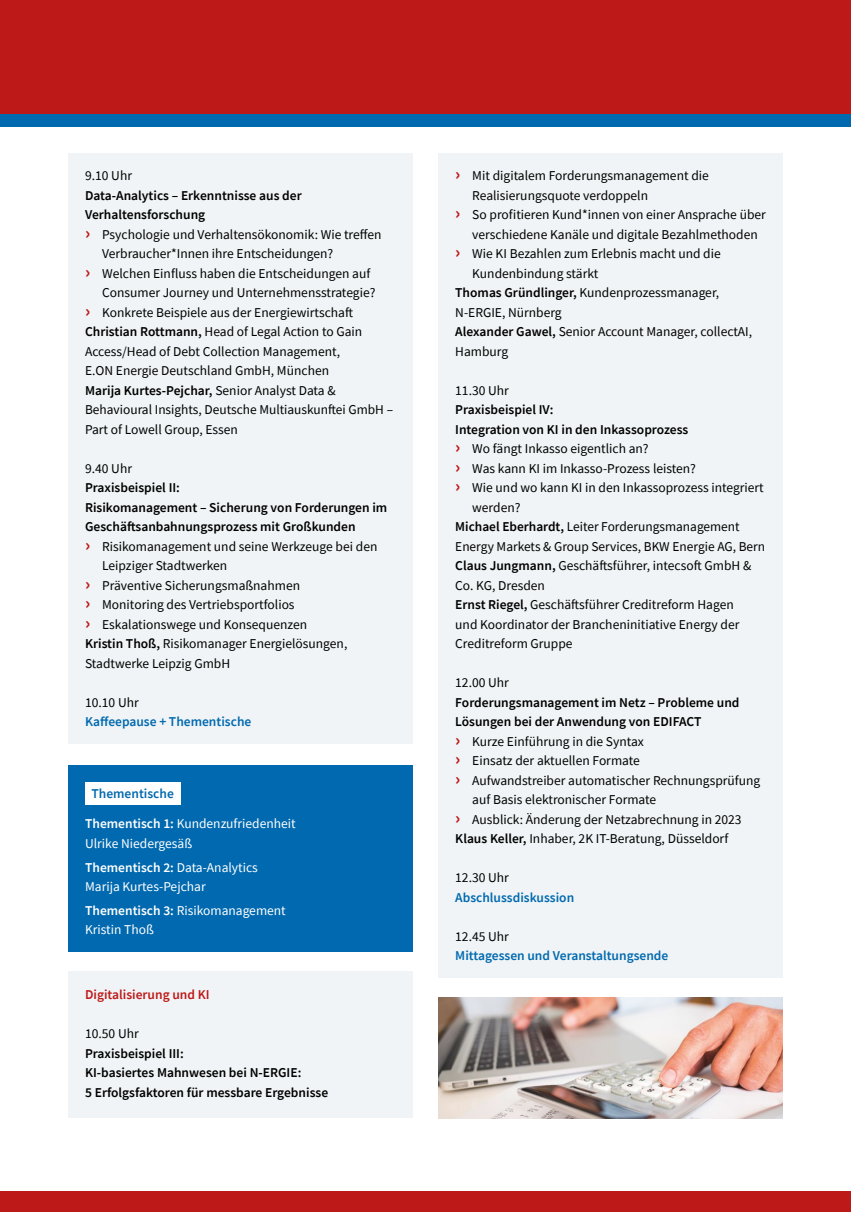
<style>
.page{position:relative;width:851px;height:1212px;background:#fff}
.page>*{position:absolute;margin:0;border:0;box-sizing:border-box;transform-origin:0 0}
.t1{font:13.5px "Source Sans Pro";color:#000}
.t2{font:600 13.5px/19.5px "Source Sans Pro";color:#000}
.t3{font:13.5px/19.5px "Source Sans Pro";color:#fff}
.t4{font:600 13.5px "Source Sans Pro";color:#0069af}
.t5{font:600 13.5px "Source Sans Pro";color:#be1919}
.s1{font-weight:700;font-size:18px;color:#be1919}
.s2{font-weight:600}
.s3{font-weight:400}
</style>
<div class="page">
<div style="left:0;top:0;width:850px;height:114px;background:#be1919"></div>
<div style="left:0;top:1191px;width:850px;height:21px;background:#be1919"></div>
<div style="left:0;top:114px;width:850px;height:13px;background:#0069af"></div>
<div style="left:68px;top:765px;width:344px;height:186px;background:#0069af"></div>
<div style="left:85px;top:782px;width:95px;height:22px;background:#fff"></div>
<div style="left:68px;top:153px;width:344px;height:590px;background:#f0f4f6"></div>
<div style="left:68px;top:972px;width:344px;height:146px;background:#f0f4f6"></div>
<div style="left:438px;top:153px;width:344px;height:824px;background:#f0f4f6"></div>
<img style="left:438px;top:998px;width:344px;height:120px">
<p class="t1" style="left:85px;top:167px;width:48px">9.10 Uhr</p>
<p class="t2" style="left:85px;top:185px;width:218px">Data-Analytics – Erkenntnisse aus der</p>
<p class="t2" style="left:85px;top:205px;width:122px">Verhaltensforschung</p>
<p class="t1" style="left:85px;top:226px;width:298px"><span class="s1">›</span> Psychologie und Verhaltensökonomik: Wie treffen</p>
<p class="t1" style="left:102px;top:245px;width:232px">Verbraucher*Innen ihre Entscheidungen?</p>
<p class="t1" style="left:85px;top:265px;width:287px"><span class="s1">›</span> Welchen Einfluss haben die Entscheidungen auf</p>
<p class="t1" style="left:102px;top:284px;width:275px">Consumer Journey und Unternehmensstrategie?</p>
<p class="t1" style="left:85px;top:304px;width:269px"><span class="s1">›</span> Konkrete Beispiele aus der Energiewirtschaft</p>
<p class="t1" style="left:85px;top:323px;width:279px"><span class="s2">Christian Rottmann,</span> Head of Legal Action to Gain</p>
<p class="t1" style="left:85px;top:343px;width:256px">Access/Head of Debt Collection Management,</p>
<p class="t1" style="left:85px;top:362px;width:245px">E.ON Energie Deutschland GmbH, München</p>
<p class="t2" style="left:85px;top:380px;width:252px">Marija Kurtes-Pejchar, <span class="s3">Senior Analyst Data &amp;</span></p>
<p class="t1" style="left:85px;top:401px;width:309px">Behavioural Insights, Deutsche Multiauskunftei GmbH –</p>
<p class="t1" style="left:85px;top:421px;width:154px">Part of Lowell Group, Essen</p>
<p class="t1" style="left:85px;top:460px;width:48px">9.40 Uhr</p>
<p class="t2" style="left:85px;top:478px;width:96px">Praxisbeispiel II:</p>
<p class="t2" style="left:85px;top:497px;width:304px">Risikomanagement – Sicherung von Forderungen im</p>
<p class="t2" style="left:85px;top:517px;width:272px">Geschäftsanbahnungsprozess mit Großkunden</p>
<p class="t1" style="left:85px;top:538px;width:294px"><span class="s1">›</span> Risikomanagement und seine Werkzeuge bei den</p>
<p class="t1" style="left:102px;top:557px;width:127px">Leipziger Stadtwerken</p>
<p class="t1" style="left:85px;top:577px;width:216px"><span class="s1">›</span> Präventive Sicherungsmaßnahmen</p>
<p class="t1" style="left:85px;top:596px;width:211px"><span class="s1">›</span> Monitoring des Vertriebsportfolios</p>
<p class="t1" style="left:85px;top:616px;width:223px"><span class="s1">›</span> Eskalationswege und Konsequenzen</p>
<p class="t1" style="left:85px;top:635px;width:264px"><span class="s2">Kristin Thoß,</span> Risikomanager Energielösungen,</p>
<p class="t1" style="left:85px;top:655px;width:147px">Stadtwerke Leipzig GmbH</p>
<p class="t1" style="left:85px;top:694px;width:55px">10.10 Uhr</p>
<p class="t4" style="left:85px;top:713px;width:168px">Kaffeepause + Thementische</p>
<p class="t4" style="left:91px;top:785px;width:84px">Thementische</p>
<p class="t3" style="left:85px;top:814px;width:212px"><span class="s2">Thementisch 1:</span> Kundenzufriedenheit<br>Ulrike Niedergesäß</p>
<p class="t3" style="left:85px;top:857px;width:174px"><span class="s2">Thementisch 2:</span> Data-Analytics<br>Marija Kurtes-Pejchar</p>
<p class="t3" style="left:85px;top:900px;width:202px"><span class="s2">Thementisch 3:</span> Risikomanagement<br>Kristin Thoß</p>
<p class="t5" style="left:85px;top:986px;width:126px">Digitalisierung und KI</p>
<p class="t1" style="left:85px;top:1025px;width:55px">10.50 Uhr</p>
<p class="t2" style="left:85px;top:1043px;width:244px">Praxisbeispiel III:<br>KI-basiertes Mahnwesen bei N-ERGIE:<br>5 Erfolgsfaktoren für messbare Ergebnisse</p>
<p class="t1" style="left:455px;top:167px;width:255px"><span class="s1">›</span> Mit digitalem Forderungsmanagement die</p>
<p class="t1" style="left:472px;top:187px;width:177px">Realisierungsquote verdoppeln</p>
<p class="t1" style="left:455px;top:206px;width:312px"><span class="s1">›</span> So profitieren Kund*innen von einer Ansprache über</p>
<p class="t1" style="left:472px;top:226px;width:287px">verschiedene Kanäle und digitale Bezahlmethoden</p>
<p class="t1" style="left:455px;top:245px;width:267px"><span class="s1">›</span> Wie KI Bezahlen zum Erlebnis macht und die</p>
<p class="t1" style="left:472px;top:265px;width:127px">Kundenbindung stärkt</p>
<p class="t1" style="left:455px;top:284px;width:265px"><span class="s2">Thomas Gründlinger,</span> Kundenprozessmanager,</p>
<p class="t1" style="left:455px;top:304px;width:108px">N-ERGIE, Nürnberg</p>
<p class="t1" style="left:455px;top:323px;width:298px"><span class="s2">Alexander Gawel,</span> Senior Account Manager, collectAI,</p>
<p class="t1" style="left:455px;top:343px;width:54px">Hamburg</p>
<p class="t1" style="left:455px;top:382px;width:55px">11.30 Uhr</p>
<p class="t2" style="left:455px;top:400px;width:100px">Praxisbeispiel IV:</p>
<p class="t2" style="left:455px;top:419px;width:235px">Integration von KI in den Inkassoprozess</p>
<p class="t1" style="left:455px;top:440px;width:195px"><span class="s1">›</span> Wo fängt Inkasso eigentlich an?</p>
<p class="t1" style="left:455px;top:460px;width:242px"><span class="s1">›</span> Was kann KI im Inkasso-Prozess leisten?</p>
<p class="t1" style="left:455px;top:479px;width:310px"><span class="s1">›</span> Wie und wo kann KI in den Inkassoprozess integriert</p>
<p class="t1" style="left:472px;top:499px;width:50px">werden?</p>
<p class="t1" style="left:455px;top:518px;width:286px"><span class="s2">Michael Eberhardt,</span> Leiter Forderungsmanagement</p>
<p class="t1" style="left:455px;top:538px;width:311px">Energy Markets &amp; Group Services, BKW Energie AG, Bern</p>
<p class="t1" style="left:455px;top:557px;width:297px"><span class="s2">Claus Jungmann,</span> Geschäftsführer, intecsoft GmbH &amp;</p>
<p class="t1" style="left:455px;top:577px;width:91px">Co. KG, Dresden</p>
<p class="t1" style="left:455px;top:596px;width:280px"><span class="s2">Ernst Riegel,</span> Geschäftsführer Creditreform Hagen</p>
<p class="t1" style="left:455px;top:616px;width:286px">und Koordinator der Brancheninitiative Energy der</p>
<p class="t1" style="left:455px;top:635px;width:119px">Creditreform Gruppe</p>
<p class="t1" style="left:455px;top:674px;width:55px">12.00 Uhr</p>
<p class="t2" style="left:455px;top:692px;width:286px">Forderungsmanagement im Netz – Probleme und</p>
<p class="t2" style="left:455px;top:712px;width:248px">Lösungen bei der Anwendung von EDIFACT</p>
<p class="t1" style="left:455px;top:733px;width:190px"><span class="s1">›</span> Kurze Einführung in die Syntax</p>
<p class="t1" style="left:455px;top:752px;width:186px"><span class="s1">›</span> Einsatz der aktuellen Formate</p>
<p class="t1" style="left:455px;top:772px;width:306px"><span class="s1">›</span> Aufwandstreiber automatischer Rechnungsprüfung</p>
<p class="t1" style="left:472px;top:791px;width:185px">auf Basis elektronischer Formate</p>
<p class="t1" style="left:455px;top:811px;width:288px"><span class="s1">›</span> Ausblick: Änderung der Netzabrechnung in 2023</p>
<p class="t1" style="left:455px;top:830px;width:274px"><span class="s2">Klaus Keller,</span> Inhaber, 2K IT-Beratung, Düsseldorf</p>
<p class="t1" style="left:455px;top:869px;width:55px">12.30 Uhr</p>
<p class="t4" style="left:455px;top:888px;width:120px">Abschlussdiskussion</p>
<p class="t1" style="left:455px;top:928px;width:55px">12.45 Uhr</p>
<p class="t4" style="left:455px;top:947px;width:214px">Mittagessen und Veranstaltungsende</p>
</div>
